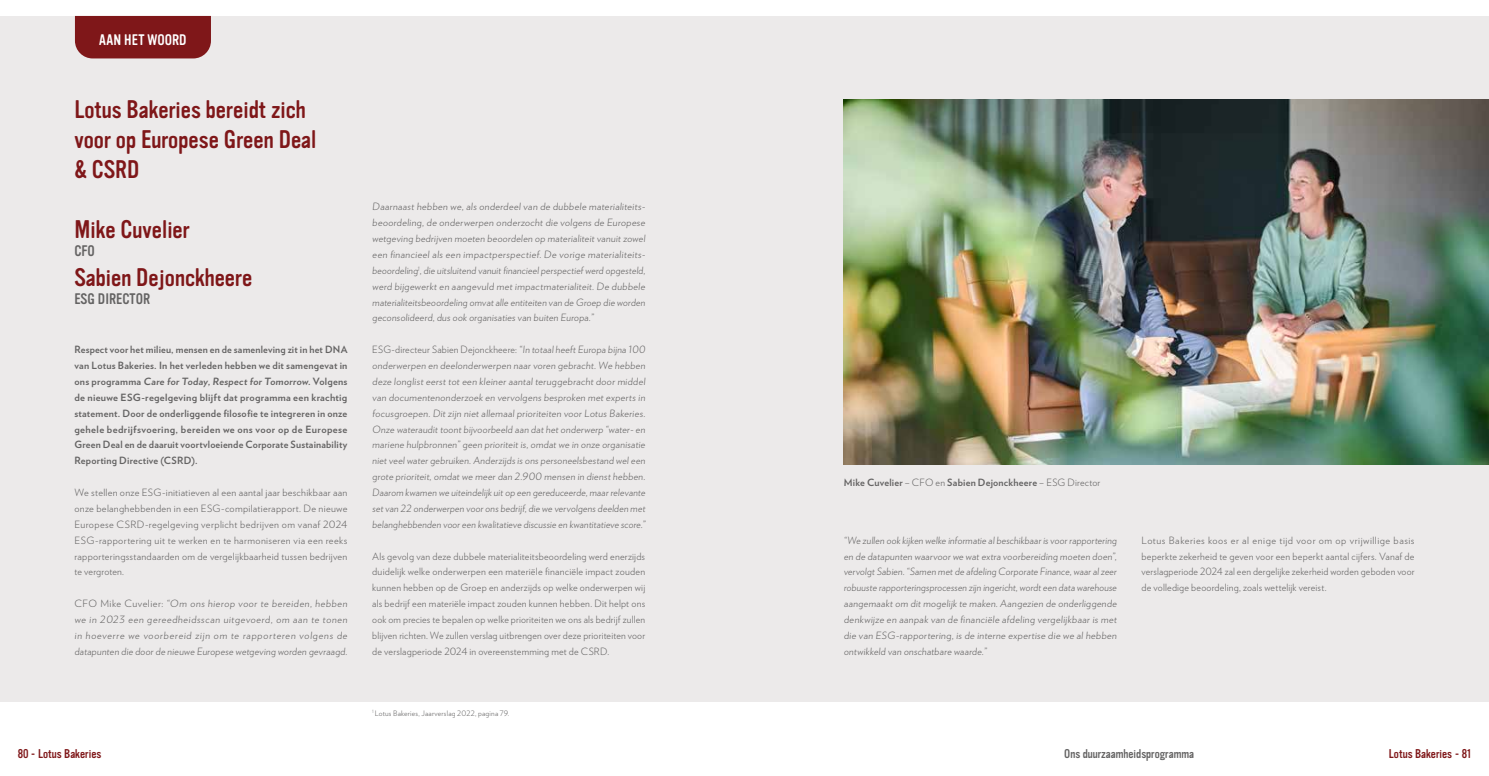
<style>
.page{position:relative;width:1489px;height:776px;background:#fff}
.page>*{position:absolute;margin:0;border:0;box-sizing:border-box;transform-origin:0 0}
.t1{font:25px/30px "Vinyl OT";color:#7f1719}
.t2{font:15px "Vinyl OT";color:#646363}
.t3{font:15px "Vinyl OT";letter-spacing:.005em;color:#fff}
.t4{font:12.5px "Vinyl OT";color:#7f1719}
.t5{font:12.5px "Vinyl OT";color:#646363}
.t6{font:300 10px/15.9px "Verlag";letter-spacing:.02em;color:#646363;text-align:justify}
.t7{font:700 10px/15.9px "Verlag";letter-spacing:.015em;color:#646363;text-align:justify}
.t8{font:300 7.5px "Verlag";letter-spacing:.025em;color:#646363}
.s1{font-weight:300}
</style>
<div class="page">
<div style="left:0;top:16px;width:1488px;height:686px;background:#eceaea"></div>
<div style="left:75px;top:16px;width:136px;height:42px;background:#7f1719"></div>
<img style="left:843px;top:99px;width:645px;height:365px">
<h2 class="t3" style="left:99px;top:32px;width:89px">AAN HET WOORD</h2>
<h1 class="t1" style="left:74px;top:95px;width:243px">Lotus Bakeries bereidt zich voor op Europese Green Deal &amp; CSRD</h1>
<h1 class="t1" style="left:74px;top:215px;width:117px">Mike Cuvelier</h1>
<h2 class="t2" style="left:74px;top:242px;width:22px">CFO</h2>
<h1 class="t1" style="left:74px;top:263px;width:179px">Sabien Dejonckheere</h1>
<h2 class="t2" style="left:74px;top:290px;width:77px">ESG DIRECTOR</h2>
<p class="t7" style="left:74px;top:341px;width:274px">Respect voor het milieu, mensen en de samenleving zit in het DNA van Lotus Bakeries. In het verleden hebben we dit samengevat in ons programma Care for Today, Respect for Tomorrow. Volgens de nieuwe ESG-regelgeving blijft dat programma een krachtig statement. Door de onderliggende filosofie te integreren in onze gehele bedrijfsvoering, bereiden we ons voor op de Europese Green Deal en de daaruit voortvloeiende Corporate Sustainability Reporting Directive (CSRD).</p>
<p class="t6" style="left:74px;top:484px;width:274px">We stellen onze ESG-initiatieven al een aantal jaar beschikbaar aan onze belanghebbenden in een ESG-compilatierapport. De nieuwe Europese CSRD-regelgeving verplicht bedrijven om vanaf 2024<br>ESG-rapportering uit te werken en te harmoniseren via een reeks rapporteringsstandaarden om de vergelijkbaarheid tussen bedrijven te vergroten.</p>
<p class="t6" style="left:74px;top:595px;width:276px">CFO Mike Cuvelier: “Om ons hierop voor te bereiden, hebben we in 2023 een gereedheidsscan uitgevoerd, om aan te tonen in hoeverre we voorbereid zijn om te rapporteren volgens de datapunten die door de nieuwe Europese wetgeving worden gevraagd.</p>
<p class="t6" style="left:372px;top:198px;width:276px">Daarnaast hebben we, als onderdeel van de dubbele materialiteits&shy;beoordeling, de onderwerpen onderzocht die volgens de Europese wetgeving bedrijven moeten beoordelen op materialiteit vanuit zowel een financieel als een impactperspectief. De vorige materialiteits&shy;beoordeling<sup>1</sup>,die uitsluitend vanuit financieelperspectief werd opgesteld, werd bijgewerkt en aangevuld met impactmaterialiteit. De dubbele materialiteitsbeoordeling omvat alle entiteiten van de Groep die worden geconsolideerd, dus ook organisaties van buiten Europa.”</p>
<p class="t6" style="left:372px;top:341px;width:276px">ESG-directeur Sabien Dejonckheere: “In totaal heeft Europa bijna 100 onderwerpen en deelonderwerpen naar voren gebracht. We hebben deze longlist eerst tot een kleiner aantal teruggebracht door middel van documentenonderzoek en vervolgens besproken met experts in focusgroepen. Dit zijn niet allemaal prioriteiten voor Lotus Bakeries.<br>Onze wateraudit toont bijvoorbeeld aan dat het onderwerp “water- en mariene hulpbronnen” geen prioriteit is, omdat we in onze organisatie niet veel water gebruiken. Anderzijds is ons personeelsbestand wel een grote prioriteit, omdat we meer dan 2.900 mensen in dienst hebben.<br>Daarom kwamen we uiteindelijk uit op een gereduceerde,maar relevante set van 22 onderwerpen voor ons bedrijf,die we vervolgens deelden met belanghebbenden vooreen kwalitatieve discussie en kwantitatieve score.”</p>
<p class="t6" style="left:372px;top:547px;width:274px">Als gevolg van deze dubbele materialiteitsbeoordeling werd enerzijds duidelijk welke onderwerpen een materiële financiële impact zouden kunnen hebben op de Groep en anderzijds op welke onderwerpen wij als bedrijf een materiële impact zouden kunnen hebben. Dit helpt ons ook om precies te bepalen op welke prioriteiten we ons als bedrijf zullen blijven richten. We zullen verslag uitbrengen over deze prioriteiten voor de verslagperiode 2024 in overeenstemming met de CSRD.</p>
<p class="t8" style="left:372px;top:707px;width:138px"><sup>1</sup> Lotus Bakeries, Jaarverslag 2022, pagina 79.</p>
<p class="t7" style="left:843px;top:474px;width:258px">Mike Cuvelier <span class="s1">– CFO en</span> Sabien Dejonckheere <span class="s1">– ESG Director</span></p>
<p class="t6" style="left:843px;top:532px;width:276px">“We zullen ook kijken welke informatie albeschikbaaris voorrapportering en de datapunten waarvoor we wat extra voorbereiding moeten doen”, vervolgt Sabien.“Samen met de afdeling Corporate Finance,waaralzeer robuuste rapporteringsprocessen zijn ingericht,wordt een data warehouse aangemaakt om dit mogelijk te maken. Aangezien de onderliggende denkwijze en aanpak van de financiële afdeling vergelijkbaar is met die van ESG-rapportering, is de interne expertise die we al hebben ontwikkeld van onschatbare waarde.”</p>
<p class="t6" style="left:1141px;top:532px;width:274px">Lotus Bakeries koos er al enige tijd voor om op vrijwillige basis beperkte zekerheid te geven voor een beperkt aantal cijfers. Vanaf de verslagperiode 2024 zal een dergelijke zekerheid worden geboden voor de volledige beoordeling, zoals wettelijk vereist.</p>
<p class="t4" style="left:18px;top:747px;width:85px">80 - Lotus Bakeries</p>
<p class="t5" style="left:1064px;top:747px;width:131px">Ons duurzaamheidsprogramma</p>
<p class="t4" style="left:1388px;top:747px;width:84px">Lotus Bakeries - 81</p>
</div>
